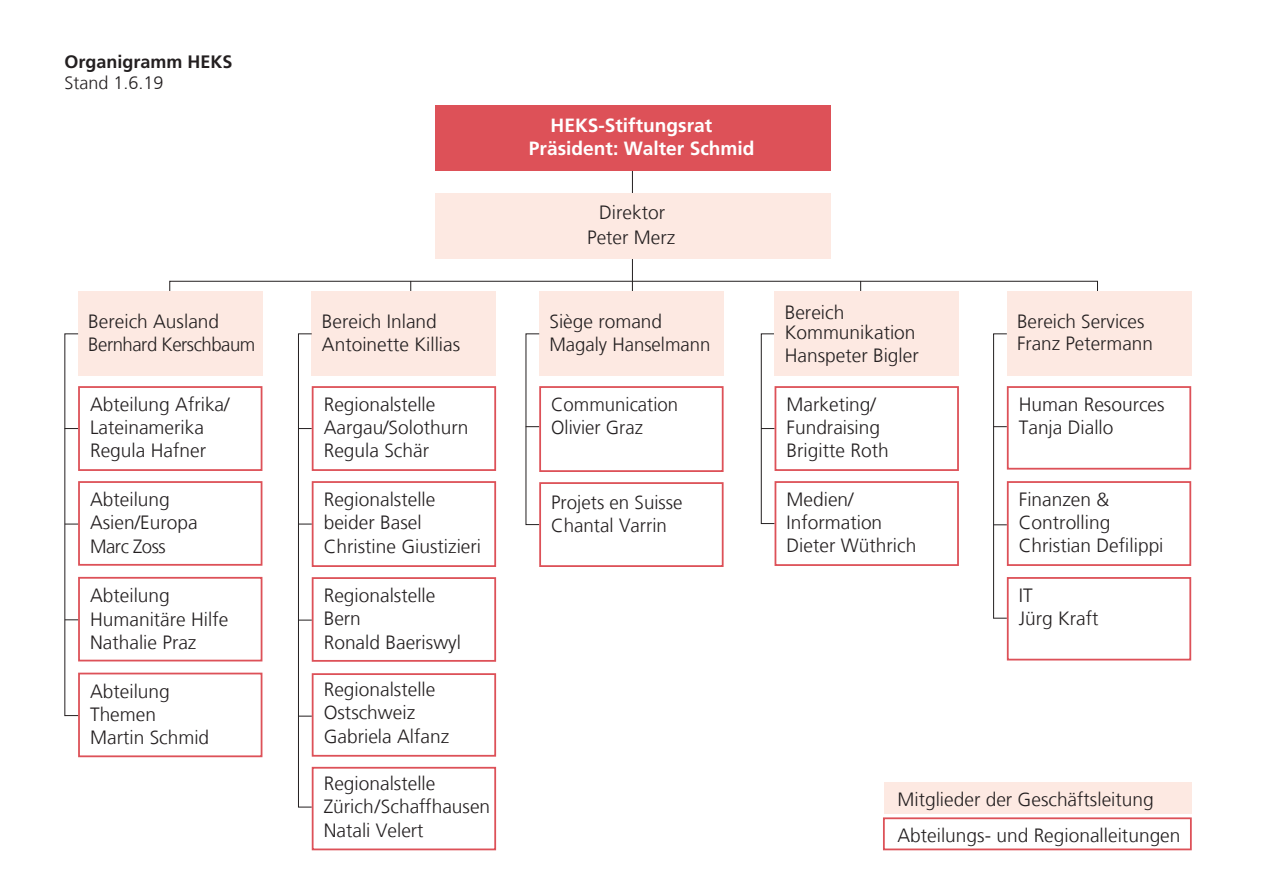
<style>
.page{position:relative;width:1263px;height:893px;background:#fff}
.page>*{position:absolute;margin:0;border:0;box-sizing:border-box;transform-origin:0 0}
.t1{font:300 19.2px/23px "Frutiger LT Com";color:#231f20}
.t2{font:300 19.2px/23px "Frutiger LT Com";letter-spacing:-.025em;color:#231f20}
.t3{font:700 19.2px/23px "Frutiger LT Com";color:#fff}
.t4{font:700 18px "Frutiger LT Com";color:#231f20}
.t5{font:300 18px "Frutiger LT Com";color:#231f20}
</style>
<div class="page">
<div style="left:884px;top:783px;width:307px;height:31px;background:#fde9e2"></div>
<div style="left:883px;top:817px;width:309px;height:33px;border:2px solid #dd5158"></div>
<div style="left:169px;top:281px;width:929px;height:14px;border:1px solid #231f20"></div>
<hr style="left:632px;top:128px;width:1px;height:153px;background:#231f20">
<div style="left:435px;top:193px;width:396px;height:65px;background:#fde9e2"></div>
<div style="left:435px;top:105px;width:396px;height:65px;background:#dd5158"></div>
<div style="left:1007px;top:291px;width:184px;height:85px;background:#fde9e2"></div>
<svg style="left:993px;top:333px;width:14px;height:286px"></svg>
<div style="left:1007px;top:386px;width:184px;height:84px;border:2px solid #dd5158"></div>
<div style="left:1007px;top:577px;width:184px;height:83px;border:2px solid #dd5158"></div>
<div style="left:761px;top:334px;width:14px;height:190px;border:1px solid #231f20"></div>
<div style="left:774px;top:291px;width:185px;height:85px;background:#fde9e2"></div>
<div style="left:774px;top:386px;width:185px;height:85px;border:2px solid #dd5158"></div>
<div style="left:774px;top:481px;width:185px;height:85px;border:2px solid #dd5158"></div>
<div style="left:1007px;top:481px;width:184px;height:85px;border:2px solid #dd5158"></div>
<div style="left:539px;top:291px;width:185px;height:85px;background:#fde9e2"></div>
<div style="left:539px;top:386px;width:185px;height:86px;border:2px solid #dd5158"></div>
<div style="left:539px;top:482px;width:185px;height:85px;border:2px solid #dd5158"></div>
<div style="left:312px;top:291px;width:184px;height:85px;background:#fde9e2"></div>
<div style="left:298px;top:334px;width:14px;height:473px;border:1px solid #231f20"></div>
<div style="left:312px;top:386px;width:184px;height:85px;border:2px solid #dd5158"></div>
<div style="left:312px;top:481px;width:184px;height:86px;border:2px solid #dd5158"></div>
<svg style="left:298px;top:524px;width:14px;height:1px"></svg>
<div style="left:312px;top:577px;width:184px;height:85px;border:2px solid #dd5158"></div>
<div style="left:312px;top:673px;width:184px;height:84px;border:2px solid #dd5158"></div>
<div style="left:312px;top:767px;width:184px;height:83px;border:2px solid #dd5158"></div>
<svg style="left:298px;top:620px;width:14px;height:1px"></svg>
<svg style="left:298px;top:716px;width:14px;height:1px"></svg>
<div style="left:78px;top:291px;width:184px;height:85px;background:#fde9e2"></div>
<div style="left:78px;top:386px;width:184px;height:85px;border:2px solid #dd5158"></div>
<div style="left:78px;top:481px;width:184px;height:85px;border:2px solid #dd5158"></div>
<div style="left:78px;top:577px;width:184px;height:84px;border:2px solid #dd5158"></div>
<div style="left:78px;top:673px;width:184px;height:84px;border:2px solid #dd5158"></div>
<svg style="left:65px;top:333px;width:14px;height:384px"></svg>
<p class="t4" style="left:65px;top:51px;width:170px">Organigramm HEKS</p>
<p class="t5" style="left:65px;top:72px;width:101px">Stand 1.6.19</p>
<p class="t2" style="left:88px;top:310px;width:169px">Bereich Ausland<br>Bernhard Kerschbaum</p>
<p class="t1" style="left:90px;top:393px;width:141px">Abteilung Afrika/<br>Lateinamerika<br>Regula Hafner</p>
<p class="t1" style="left:90px;top:488px;width:81px">Abteilung</p>
<p class="t1" style="left:90px;top:511px;width:109px">Asien/Europa</p>
<p class="t2" style="left:90px;top:535px;width:77px">Marc Zoss</p>
<p class="t1" style="left:90px;top:584px;width:81px">Abteilung</p>
<p class="t1" style="left:90px;top:608px;width:140px">Humanitäre Hilfe<br>Nathalie Praz</p>
<p class="t1" style="left:90px;top:680px;width:81px">Abteilung</p>
<p class="t1" style="left:90px;top:703px;width:67px">Themen</p>
<p class="t1" style="left:90px;top:726px;width:121px">Martin Schmid</p>
<p class="t1" style="left:322px;top:310px;width:140px">Bereich Inland<br>Antoinette Killias</p>
<p class="t1" style="left:324px;top:393px;width:146px">Regionalstelle<br>Aargau/Solothurn<br>Regula Schär</p>
<p class="t1" style="left:324px;top:488px;width:159px;line-height:23.4px">Regionalstelle beider Basel<br>Christine Giustizieri</p>
<p class="t1" style="left:324px;top:584px;width:139px;line-height:23.4px">Regionalstelle<br>Bern<br>Ronald Baeriswyl</p>
<p class="t1" style="left:324px;top:678px;width:127px;line-height:23.4px">Regionalstelle<br>Ostschweiz<br>Gabriela Alfanz</p>
<p class="t1" style="left:324px;top:771px;width:168px;line-height:23.4px">Regionalstelle<br>Zürich/Schaffhausen<br>Natali Velert</p>
<p class="t3" style="left:529px;top:114px;width:227px;text-indent:22px">HEKS-Stiftungsrat<br>Präsident: Walter Schmid</p>
<p class="t1" style="left:587px;top:200px;width:90px;line-height:24.5px;text-align:center">Direktor<br>Peter Merz</p>
<p class="t1" style="left:549px;top:310px;width:163px">Siège romand<br>Magaly Hanselmann</p>
<p class="t1" style="left:551px;top:393px;width:128px">Communication<br>Olivier Graz</p>
<p class="t1" style="left:551px;top:491px;width:133px">Projets en Suisse<br>Chantal Varrin</p>
<p class="t1" style="left:785px;top:302px;width:132px;line-height:20.5px">Bereich<br>Kommunikation</p>
<p class="t1" style="left:785px;top:344px;width:136px">Hanspeter Bigler</p>
<p class="t1" style="left:786px;top:393px;width:104px">Marketing/<br>Fundraising<br>Brigitte Roth</p>
<p class="t1" style="left:786px;top:488px;width:131px">Medien/<br>Information<br>Dieter Wüthrich</p>
<p class="t1" style="left:1019px;top:488px;width:146px">Finanzen &amp;<br>Controlling<br>Christian Defilippi</p>
<p class="t1" style="left:1017px;top:311px;width:137px;line-height:22px">Bereich Services<br>Franz Petermann</p>
<p class="t1" style="left:1019px;top:393px;width:147px">Human Resources<br>Tanja Diallo</p>
<p class="t1" style="left:1019px;top:584px;width:81px">IT<br>Jürg Kraft</p>
<p class="t1" style="left:897px;top:782px;width:285px;line-height:35.4px">Mitglieder der Geschäftsleitung<br>Abteilungs- und Regionalleitungen</p>
</div>
